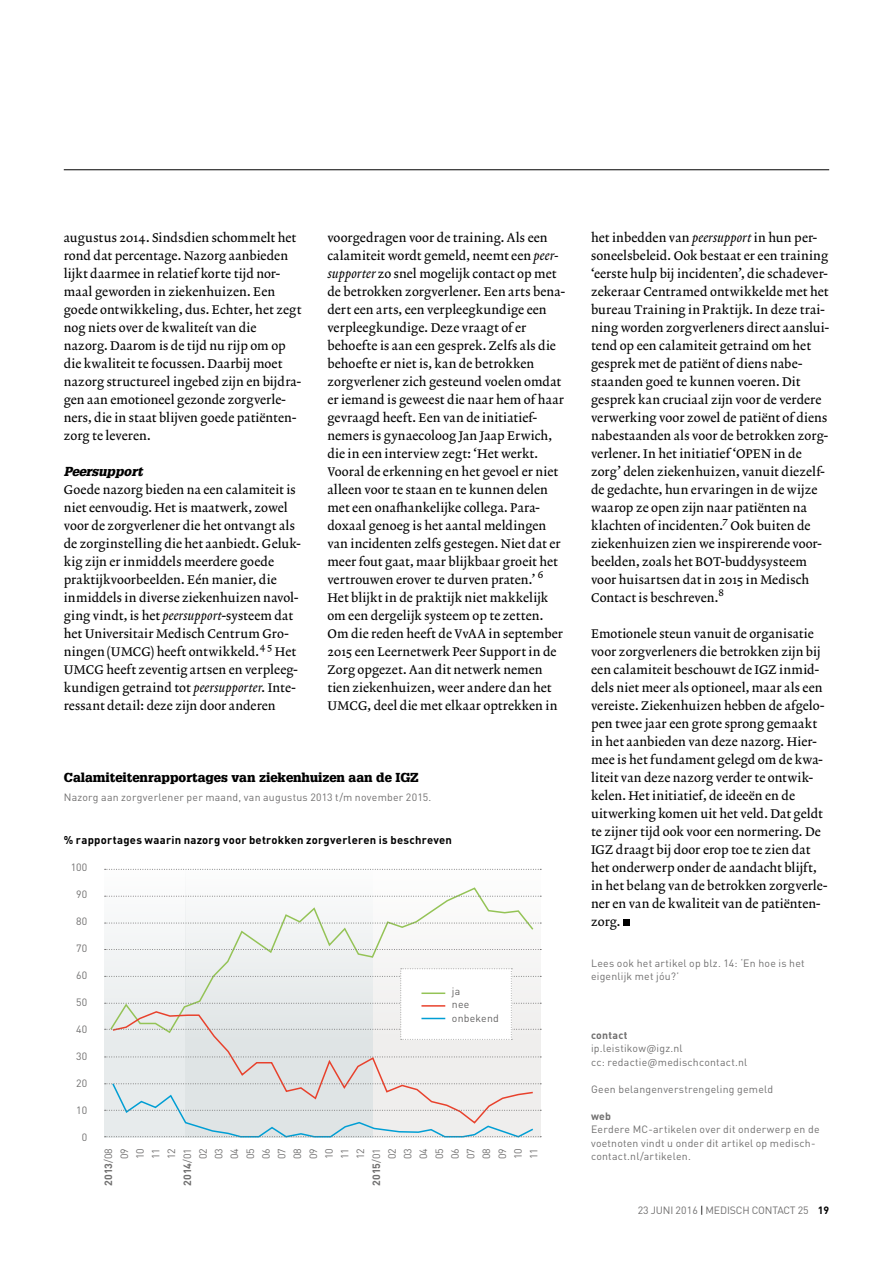
<style>
.page{position:relative;width:893px;height:1263px;background:#fff}
.page>*{position:absolute;margin:0;border:0;box-sizing:border-box;transform-origin:0 0}
.t1{font:12.75px/18px "Lexicon No 2 Roman A";letter-spacing:.01em;color:#000}
.t2{font:900 12.75px "Glypha LT Std";color:#000}
.t3{font:italic 900 12.75px "Glypha LT Std";color:#000}
.t4{font:700 11.25px "DINOT";letter-spacing:.02em;color:#000}
.t5{font:10.5px/13.5px "DINOT";letter-spacing:.02em;color:#706f6f}
.t6{font:10.5px/15.8px "DINOT";color:#706f6f;text-align:right}
.t7{font:10.5px "DINOT";letter-spacing:-.015em;color:#706f6f}
.t8{font:10.5px/13.5px "DINOT";letter-spacing:.02em;color:#646363}
.t9{font:700 10.5px "DINOT";letter-spacing:.025em;color:#706f6f}
.t10{font:10.2px "Lexicon No 2 Roman A";color:#000}
.s1{font-family:"Lexicon No 2 Italic A"}
.s2{font-weight:700}
.s3{color:#000}
.s4{font-weight:700;color:#000}
</style>
<div class="page">
<hr style="left:64px;top:169px;width:765px;height:1px;background:#000">
<div style="left:623px;top:919px;width:7px;height:7px;background:#000"></div>
<svg style="left:104px;top:869px;width:7px;height:268px"></svg>
<div style="left:185px;top:869px;width:188px;height:268px;background:#fbfcfc"></div>
<svg style="left:534px;top:895px;width:7px;height:187px"></svg>
<svg style="left:109px;top:886px;width:426px;height:82px"></svg>
<div style="left:111px;top:1040px;width:423px;height:42px;background:#e7ebec"></div>
<svg style="left:105px;top:869px;width:436px;height:1px"></svg>
<svg style="left:105px;top:896px;width:436px;height:1px"></svg>
<svg style="left:105px;top:923px;width:436px;height:1px"></svg>
<svg style="left:105px;top:949px;width:436px;height:1px"></svg>
<svg style="left:105px;top:1056px;width:436px;height:1px"></svg>
<svg style="left:105px;top:1082px;width:436px;height:56px;background:#dee2e3"></svg>
<svg style="left:105px;top:968px;width:436px;height:72px"></svg>
<p class="t1" style="left:64px;top:229px;width:239px">augustus 2014. Sindsdien schommelt het rond dat percentage. Nazorg aanbieden lijkt daarmee in relatief korte tijd nor&shy;maal geworden in ziekenhuizen. Een goede ontwikkeling, dus. Echter, het zegt nog niets over de kwaliteít van die nazorg. Daarom is de tijd nu rijp om op die kwaliteit te focussen. Daarbij moet nazorg structureel ingebed zijn en bijdra&shy;gen aan emotioneel gezonde zorgverle&shy;ners, die in staat blijven goede patiënten&shy;zorg te leveren.</p>
<p class="t3" style="left:64px;top:464px;width:80px">Peersupport</p>
<p class="t1" style="left:64px;top:481px;width:238px">Goede nazorg bieden na een calamiteit is niet eenvoudig. Het is maatwerk, zowel voor de zorgverlener die het ontvangt als de zorginstelling die het aanbiedt. Geluk&shy;kig zijn er inmiddels meerdere goede praktijkvoorbeelden. Eén manier, die inmiddels in diverse ziekenhuizen navol&shy;ging vindt, is het <span class="s1">peersupport</span>-systeem dat het Universitair Medisch Centrum Gro&shy;ningen (UMCG) heeft ontwikkeld.</p>
<p class="t10" style="left:260px;top:640px;width:14px">4 5</p>
<p class="t1" style="left:64px;top:643px;width:236px;text-indent:211px">Het<br>UMCG heeft zeventig artsen en verpleeg&shy;kundigen getraind tot <span class="s1">peersupporter</span>. Inte&shy;ressant detail: deze zijn door anderen</p>
<p class="t1" style="left:327px;top:229px;width:239px">voorgedragen voor de training. Als een calamiteit wordt gemeld, neemt een <span class="s1">peer&shy;supporter</span> zo snel mogelijk contact op met de betrokken zorgverlener. Een arts bena&shy;dert een arts, een verpleegkundige een verpleegkundige. Deze vraagt of er behoefte is aan een gesprek. Zelfs als die behoefte er niet is, kan de betrokken zorgverlener zich gesteund voelen omdat er iemand is geweest die naar hem of haar gevraagd heeft. Een van de initiatief&shy;nemers is gynaecoloog Jan Jaap Erwich, die in een interview zegt: ‘Het werkt.<br>Vooral de erkenning en het gevoel er niet alleen voor te staan en te kunnen delen met een onafhankelijke collega. Para&shy;doxaal genoeg is het aantal meldingen van incidenten zelfs gestegen. Niet dat er meer fout gaat, maar blijkbaar groeit het vertrouwen erover te durven praten.’</p>
<p class="t10" style="left:538px;top:568px;width:7px">6</p>
<p class="t1" style="left:327px;top:589px;width:237px">Het blijkt in de praktijk niet makkelijk om een dergelijk systeem op te zetten.<br>Om die reden heeft de VvAA in september 2015 een Leernetwerk Peer Support in de Zorg opgezet. Aan dit netwerk nemen tien ziekenhuizen, weer andere dan het UMCG, deel die met elkaar optrekken in</p>
<p class="t2" style="left:64px;top:770px;width:356px">Calamiteitenrapportages van ziekenhuizen aan de IGZ</p>
<p class="t5" style="left:64px;top:790px;width:369px">Nazorg aan zorgverlener per maand, van augustus 2013 t/m november 2015.</p>
<p class="t4" style="left:64px;top:833px;width:390px">% rapportages waarin nazorg voor betrokken zorgverleren is beschreven</p>
<p class="t5" style="left:71px;top:860px;width:18px">100</p>
<p class="t5" style="left:76px;top:887px;width:12px">90</p>
<p class="t5" style="left:76px;top:914px;width:12px">80</p>
<p class="t5" style="left:76px;top:941px;width:12px">70</p>
<p class="t5" style="left:76px;top:968px;width:12px">60</p>
<p class="t5" style="left:76px;top:995px;width:12px">50</p>
<p class="t5" style="left:76px;top:1022px;width:12px">40</p>
<p class="t5" style="left:76px;top:1049px;width:12px">30</p>
<p class="t5" style="left:76px;top:1076px;width:12px">20</p>
<p class="t5" style="left:76px;top:1103px;width:12px">10</p>
<p class="t5" style="left:82px;top:1130px;width:7px">0</p>
<p class="t8" style="left:452px;top:984px;width:49px">ja<br>nee onbekend</p>
<p class="t6" style="left:100px;top:1186px;width:39px;rotate:-90deg"><span class="s2">2013</span>/08<br>09<br>10<br>11<br>12<br><span class="s2">2014</span>/01<br>02<br>03<br>04<br>05<br>06<br>07<br>08<br>09<br>10<br>11<br>12<br><span class="s2">2015</span>/01<br>02<br>03<br>04<br>05<br>06<br>07<br>08<br>09<br>10<br>11</p>
<p class="t1" style="left:591px;top:229px;width:240px">het inbedden van <span class="s1">peersupport</span> in hun per&shy;soneelsbeleid. Ook bestaat er een training ‘eerste hulp bij incidenten’, die schadever&shy;zekeraar Centramed ontwikkelde met het bureau Training in Praktijk. In deze trai&shy;ning worden zorgverleners direct aanslui&shy;tend op een calamiteit getraind om het gesprek met de patiënt of diens nabe&shy;staanden goed te kunnen voeren. Dit gesprek kan cruciaal zijn voor de verdere verwerking voor zowel de patiënt of diens nabestaanden als voor de betrokken zorg&shy;verlener. In het initiatief ‘OPEN in de zorg’ delen ziekenhuizen, vanuit diezelf&shy;de gedachte, hun ervaringen in de wijze waarop ze open zijn naar patiënten na klachten of incidenten.</p>
<p class="t10" style="left:722px;top:514px;width:7px">7</p>
<p class="t1" style="left:591px;top:517px;width:232px;text-indent:139px">Ook buiten de ziekenhuizen zien we inspirerende voor&shy;beelden, zoals het BOT-buddysysteem voor huisartsen dat in 2015 in Medisch<br>Contact is beschreven.</p>
<p class="t10" style="left:718px;top:586px;width:7px">8</p>
<p class="t1" style="left:591px;top:625px;width:238px">Emotionele steun vanuit de organisatie voor zorgverleners die betrokken zijn bij een calamiteit beschouwt de IGZ inmid&shy;dels niet meer als optioneel, maar als een vereiste. Ziekenhuizen hebben de afgelo&shy;pen twee jaar een grote sprong gemaakt in het aanbieden van deze nazorg. Hier&shy;mee is het fundament gelegd om de kwa&shy;liteit van deze nazorg verder te ontwik&shy;kelen. Het initiatief, de ideeën en de uitwerking komen uit het veld. Dat geldt te zijner tijd ook voor een normering. De IGZ draagt bij door erop toe te zien dat het onderwerp onder de aandacht blijft, in het belang van de betrokken zorgverle&shy;ner en van de kwaliteit van de patiënten&shy;zorg.</p>
<p class="t5" style="left:591px;top:956px;width:215px">Lees ook het artikel op blz. 14: ‘En hoe is het eigenlijk met jóu?’</p>
<p class="t9" style="left:591px;top:1028px;width:38px">contact</p>
<p class="t5" style="left:591px;top:1041px;width:158px">ip.leistikow@igz.nl<br>cc: redactie@medischcontact.nl</p>
<p class="t5" style="left:591px;top:1082px;width:184px">Geen belangenverstrengeling gemeld</p>
<p class="t9" style="left:591px;top:1109px;width:22px">web</p>
<p class="t5" style="left:591px;top:1122px;width:230px">Eerdere MC-artikelen over dit onderwerp en de voetnoten vindt u onder dit artikel op medisch&shy;contact.nl/artikelen.</p>
<p class="t7" style="left:638px;top:1203px;width:193px">23 JUNI 2016 <span class="s3">|</span> MEDISCH CONTACT 25 <span class="s4">19</span></p>
</div>
